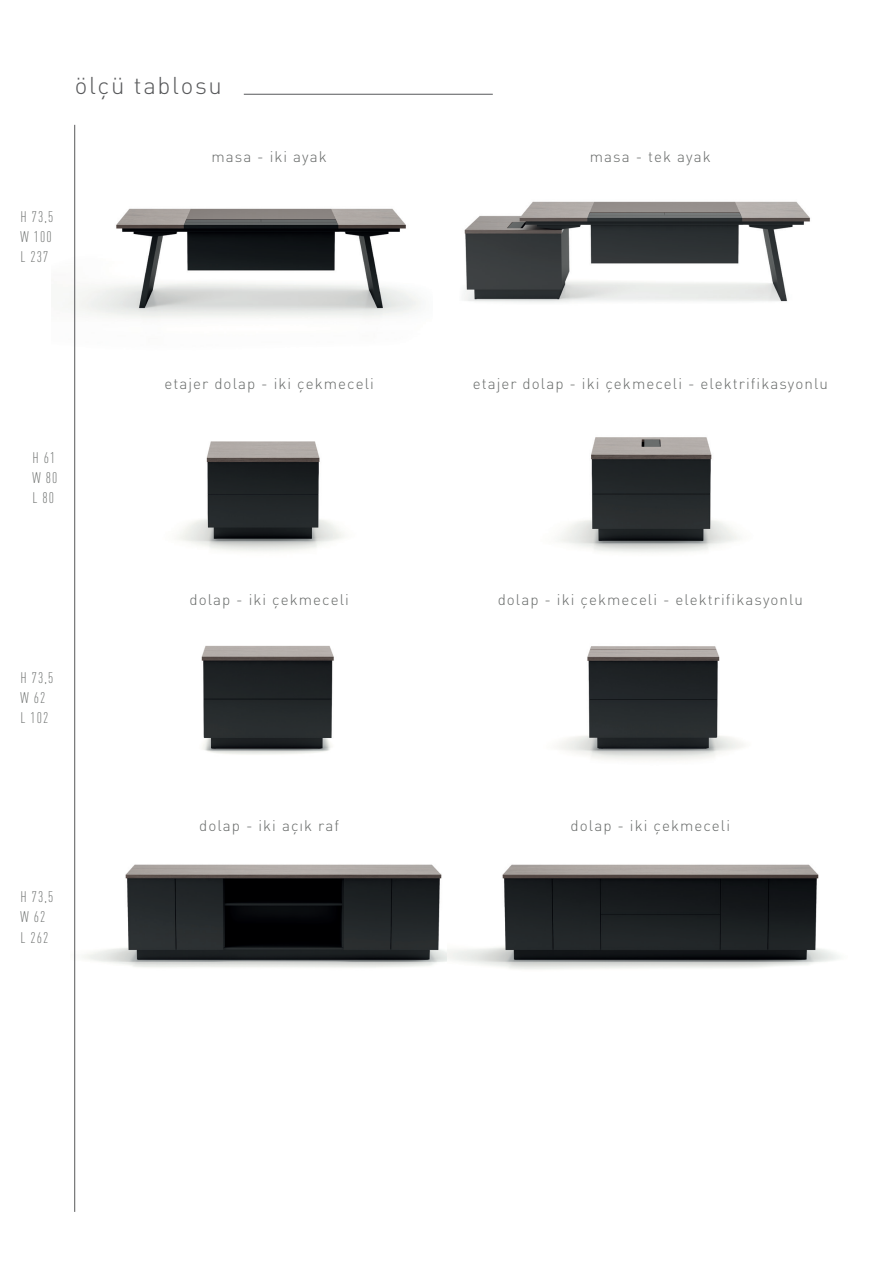
<style>
.page{position:relative;width:893px;height:1263px;background:#fff}
.page>*{position:absolute;margin:0;border:0;box-sizing:border-box;transform-origin:0 0}
.t1{font:300 24px "DIN Pro";letter-spacing:.07em;color:#57585a}
.t2{font:300 15.15px "DIN Pro";letter-spacing:.07em;color:#666968}
.t3{font:300 condensed 15.15px "DIN Pro";letter-spacing:.07em;color:#666968}
</style>
<div class="page">
<img style="left:75px;top:740px;width:373px;height:279px">
<img style="left:448px;top:864px;width:390px;height:105px">
<img style="left:160px;top:645px;width:211px;height:133px">
<img style="left:557px;top:646px;width:186px;height:115px">
<img style="left:178px;top:441px;width:166px;height:111px">
<img style="left:559px;top:437px;width:181px;height:116px">
<img style="left:68px;top:93px;width:366px;height:273px">
<img style="left:434px;top:93px;width:376px;height:210px">
<hr style="left:244px;top:94px;width:249px;height:1px;background:#57585a">
<hr style="left:74px;top:125px;width:1px;height:1087px;background:#57585a">
<p class="t3" style="left:21px;top:206px;width:34px">H 73,5</p>
<p class="t3" style="left:21px;top:226px;width:33px">W 100</p>
<p class="t3" style="left:21px;top:246px;width:29px">L 237</p>
<h1 class="t1" style="left:75px;top:67px;width:149px">ölçü tablosu</h1>
<p class="t2" style="left:211px;top:145px;width:117px">masa - iki ayak</p>
<p class="t2" style="left:590px;top:145px;width:122px">masa - tek ayak</p>
<p class="t3" style="left:32px;top:447px;width:24px">H 61</p>
<p class="t3" style="left:32px;top:467px;width:26px">W 80</p>
<p class="t3" style="left:32px;top:487px;width:23px">L 80</p>
<p class="t3" style="left:21px;top:667px;width:34px">H 73,5</p>
<p class="t3" style="left:21px;top:687px;width:26px">W 62</p>
<p class="t3" style="left:21px;top:707px;width:29px">L 102</p>
<p class="t3" style="left:21px;top:886px;width:34px">H 73,5</p>
<p class="t3" style="left:21px;top:906px;width:26px">W 62</p>
<p class="t3" style="left:21px;top:926px;width:29px">L 262</p>
<p class="t2" style="left:164px;top:372px;width:211px">etajer dolap - iki çekmeceli</p>
<p class="t2" style="left:473px;top:372px;width:357px">etajer dolap - iki çekmeceli - elektrifikasyonlu</p>
<p class="t2" style="left:189px;top:587px;width:161px">dolap - iki çekmeceli</p>
<p class="t2" style="left:498px;top:587px;width:307px">dolap - iki çekmeceli - elektrifikasyonlu</p>
<p class="t2" style="left:199px;top:814px;width:141px">dolap - iki açık raf</p>
<p class="t2" style="left:571px;top:814px;width:161px">dolap - iki çekmeceli</p>
</div>
